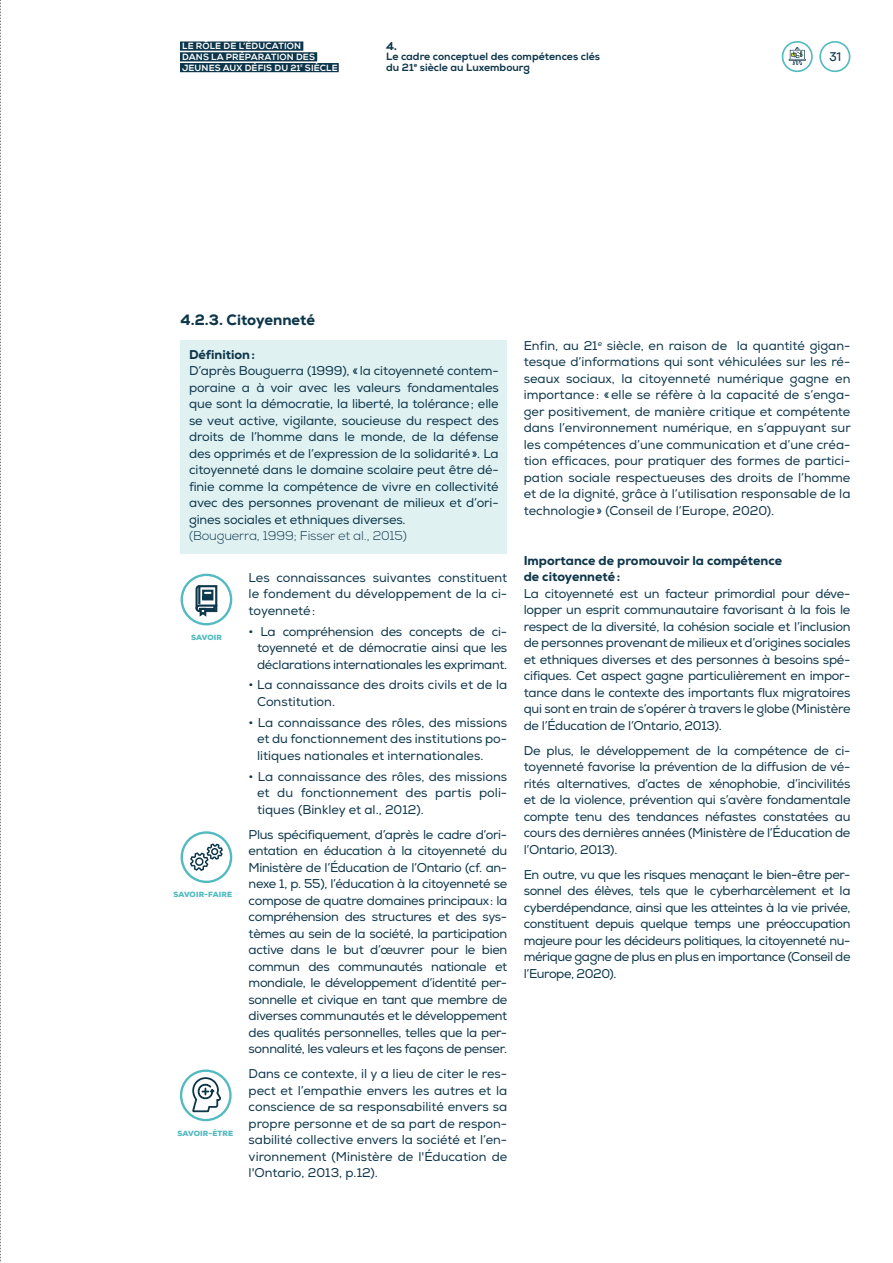
<style>
.page{position:relative;width:893px;height:1263px;background:#fff}
.page>*{position:absolute;margin:0;border:0;box-sizing:border-box;transform-origin:0 0}
.t1{font:800 15px "Nexa";color:#0d364a}
.t2{font:12.75px/16.5px "Nexa";letter-spacing:-.01em;color:#0d364a;text-align:justify}
.t3{font:800 12.75px/16.5px "Nexa";color:#0d364a}
.t4{font:300 12.75px "Nexa";letter-spacing:-.01em;color:#0d364a}
.t5{font:500 11.55px "Galano Classic";color:#0d364a}
.t6{font:800 10.5px/10.5px "Nexa";color:#0d364a}
.t7{font:700 10.5px "Galano Classic";color:#0d364a}
.t8{font:800 9px/10.8px "Nexa";letter-spacing:.015em;color:#fff}
.t9{font:900 7.5px "Nexa";letter-spacing:.015em;color:#53bac0}
.t10{font:800 3.45px "Nexa";color:#fff}
</style>
<div class="page">
<div style="left:180px;top:41px;width:123px;height:10px;background:#0d364a"></div>
<div style="left:180px;top:52px;width:137px;height:9px;background:#0d364a"></div>
<div style="left:180px;top:63px;width:159px;height:9px;background:#0d364a"></div>
<div style="left:819px;top:41px;width:31px;height:31px;border:2px solid #53bac0;border-radius:50%"></div>
<svg style="left:0;top:0;width:1px;height:1263px"></svg>
<div style="left:782px;top:41px;width:31px;height:31px;border:2px solid #53bac0;border-radius:50%"></div>
<svg style="left:789px;top:47px;width:17px;height:18px"></svg>
<div style="left:181px;top:340px;width:326px;height:213px;background:#e0f1f2"></div>
<svg style="left:190px;top:843px;width:33px;height:28px"></svg>
<div style="left:181px;top:831px;width:51px;height:52px;border:2px solid #53bac0;border-radius:50%"></div>
<svg style="left:196px;top:585px;width:21px;height:31px"></svg>
<div style="left:181px;top:574px;width:51px;height:51px;border:2px solid #53bac0;border-radius:50%"></div>
<div style="left:180px;top:1069px;width:52px;height:52px;border:2px solid #53bac0;border-radius:50%"></div>
<svg style="left:191px;top:1076px;width:31px;height:37px"></svg>
<p class="t8" style="left:182px;top:41px;width:157px">LE RÔLE DE L’ÉDUCATION<br>DANS LA PRÉPARATION DES<br>JEUNES AUX DÉFIS DU 21 SIÈCLE</p>
<p class="t10" style="left:300px;top:64px;width:4px">E</p>
<p class="t7" style="left:386px;top:39px;width:12px">4.</p>
<p class="t6" style="left:386px;top:52px;width:215px">Le cadre conceptuel des compétences clés du 21<sup>e</sup> siècle au Luxembourg</p>
<p class="t5" style="left:829px;top:49px;width:14px">31</p>
<p class="t1" style="left:181px;top:311px;width:136px">4.2.3. Citoyenneté</p>
<p class="t3" style="left:189px;top:346px;width:68px">Définition:</p>
<p class="t2" style="left:189px;top:363px;width:311px">D’après Bouguerra (1999), «la citoyenneté contem&shy;poraine a à voir avec les valeurs fondamentales que sont la démocratie, la liberté, la tolérance; elle se veut active, vigilante, soucieuse du respect des droits de l’homme dans le monde, de la défense des opprimés et de l’expression de la solidarité». La citoyenneté dans le domaine scolaire peut être dé&shy;finie comme la compétence de vivre en collectivité avec des personnes provenant de milieux et d’ori&shy;gines sociales et ethniques diverses.</p>
<p class="t4" style="left:189px;top:529px;width:219px">(Bouguerra, 1999; Fisser et al., 2015)</p>
<p class="t2" style="left:249px;top:570px;width:260px">Les connaissances suivantes constituent le fondement du développement de la ci&shy;toyenneté:</p>
<p class="t2" style="left:257px;top:623px;width:252px;text-indent:-9px">• La compréhension des concepts de ci&shy;toyenneté et de démocratie ainsi que les déclarations internationales les exprimant.</p>
<p class="t2" style="left:257px;top:677px;width:252px;text-indent:-9px">• La connaissance des droits civils et de la<br>Constitution.</p>
<p class="t2" style="left:257px;top:714px;width:252px;text-indent:-9px">• La connaissance des rôles, des missions et du fonctionnement des institutions po&shy;litiques nationales et internationales.</p>
<p class="t2" style="left:257px;top:768px;width:252px;text-indent:-9px">• La connaissance des rôles, des missions et du fonctionnement des partis poli&shy;tiques (Binkley et al., 2012).</p>
<p class="t2" style="left:249px;top:826px;width:260px">Plus spécifiquement, d’après le cadre d’ori&shy;entation en éducation à la citoyenneté du Ministère de l’Éducation de l’Ontario (cf. an&shy;nexe 1, p. 55), l’éducation à la citoyenneté se compose de quatre domaines principaux: la compréhension des structures et des sys&shy;tèmes au sein de la société, la participation active dans le but d’œuvrer pour le bien commun des communautés nationale et mondiale, le développement d‘identité per&shy;sonnelle et civique en tant que membre de diverses communautés et le développement des qualités personnelles, telles que la per&shy;sonnalité, les valeurs et les façons de penser.</p>
<p class="t2" style="left:249px;top:1066px;width:260px">Dans ce contexte, il y a lieu de citer le res&shy;pect et l’empathie envers les autres et la conscience de sa responsabilité envers sa propre personne et de sa part de respon&shy;sabilité collective envers la société et l’en&shy;vironnement (Ministère de l'Éducation de l'Ontario, 2013, p.12).</p>
<p class="t9" style="left:191px;top:632px;width:32px">SAVOIR</p>
<p class="t9" style="left:173px;top:890px;width:60px">SAVOIR-FAIRE</p>
<p class="t9" style="left:177px;top:1128px;width:57px">SAVOIR-ÊTRE</p>
<p class="t2" style="left:524px;top:337px;width:329px">Enfin, au 21<sup>e</sup> siècle, en raison de la quantité gigan&shy;tesque d’informations qui sont véhiculées sur les ré&shy;seaux sociaux, la citoyenneté numérique gagne en importance: «elle se réfère à la capacité de s’enga&shy;ger positivement, de manière critique et compétente dans l’environnement numérique, en s’appuyant sur les compétences d’une communication et d’une créa&shy;tion efficaces, pour pratiquer des formes de partici&shy;pation sociale respectueuses des droits de l’homme et de la dignité, grâce à l’utilisation responsable de la technologie» (Conseil de l’Europe, 2020).</p>
<p class="t3" style="left:524px;top:552px;width:260px">Importance de promouvoir la compétence de citoyenneté:</p>
<p class="t2" style="left:524px;top:585px;width:328px">La citoyenneté est un facteur primordial pour déve&shy;lopper un esprit communautaire favorisant à la fois le respect de la diversité, la cohésion sociale et l’inclusion de personnes provenant de milieux et d’origines sociales et ethniques diverses et des personnes à besoins spé&shy;cifiques. Cet aspect gagne particulièrement en impor&shy;tance dans le contexte des importants flux migratoires qui sont en train de s’opérer à travers le globe (Ministère de l’Éducation de l’Ontario, 2013).</p>
<p class="t2" style="left:524px;top:742px;width:328px">De plus, le développement de la compétence de ci&shy;toyenneté favorise la prévention de la diffusion de vé&shy;rités alternatives, d’actes de xénophobie, d’incivilités et de la violence, prévention qui s’avère fondamentale compte tenu des tendances néfastes constatées au cours des dernières années (Ministère de l’Éducation de l’Ontario, 2013).</p>
<p class="t2" style="left:524px;top:866px;width:328px">En outre, vu que les risques menaçant le bien-être per&shy;sonnel des élèves, tels que le cyberharcèlement et la cyberdépendance, ainsi que les atteintes à la vie privée, constituent depuis quelque temps une préoccupation majeure pour les décideurs politiques, la citoyenneté nu&shy;mérique gagne de plus en plus en importance (Conseil de l’Europe, 2020).</p>
</div>
